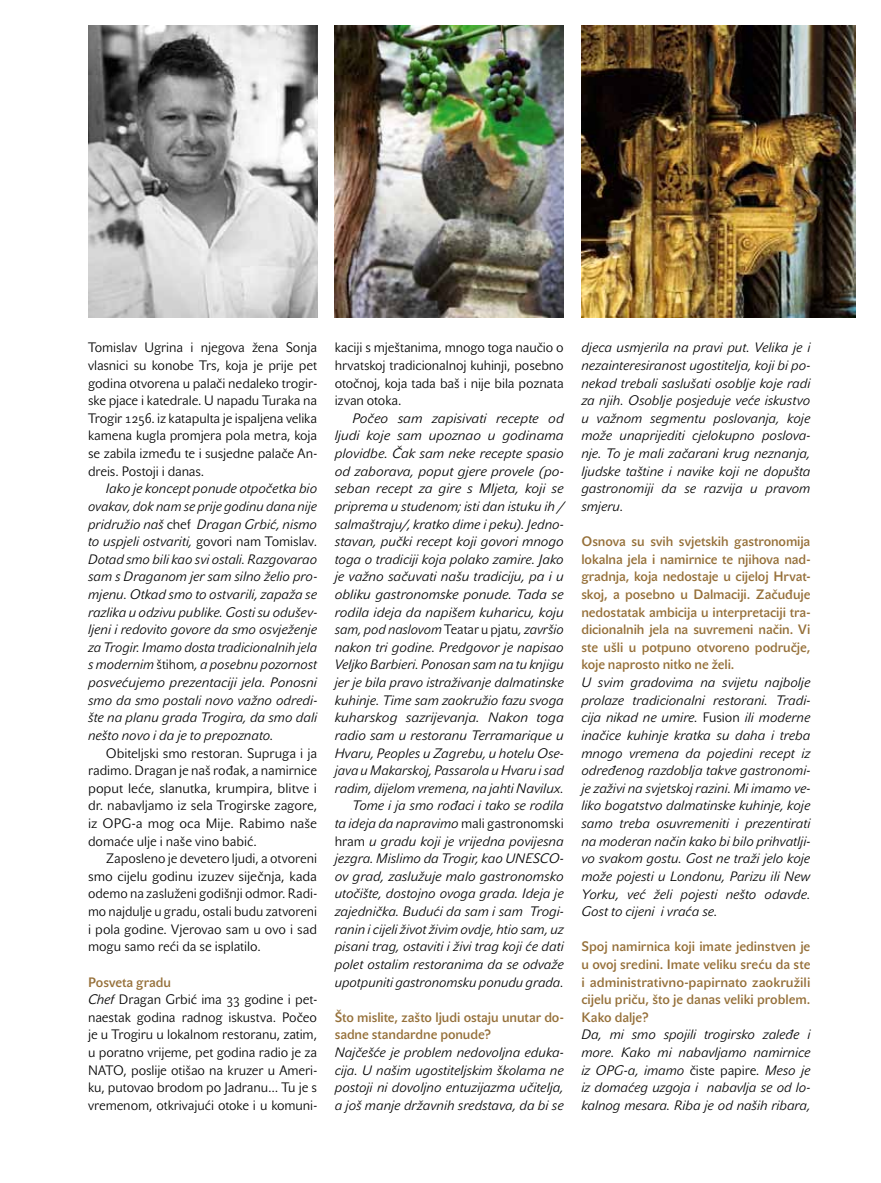
<style>
.page{position:relative;width:881px;height:1183px;background:#fff}
.page>*{position:absolute;margin:0;border:0;box-sizing:border-box;transform-origin:0 0}
.t1{font:italic 13.5px/17.5px "John Sans Lite Pro";color:#000;text-align:justify}
.t2{font:13.5px/17.5px "John Sans Lite Pro";letter-spacing:-.005em;color:#000;text-align:justify}
.t3{font:13.5px/17.5px "John Sans Medium Pro";letter-spacing:-.005em;color:#956f38;text-align:justify}
.t4{font:13.5px/17.5px "John Sans Lite Pro";letter-spacing:-.005em;color:#000;text-align:justify;scale:.96 1}
.t5{font:700 13.5px/17.5px "John Sans Lite Pro";letter-spacing:-.005em;color:#956f38}
.s1{font-style:normal}
.s2{font-weight:700;color:#956f38}
.s3{font-style:italic}
</style>
<div class="page">
<img style="left:334px;top:26px;width:229px;height:291px">
<img style="left:88px;top:26px;width:229px;height:291px">
<img style="left:581px;top:26px;width:274px;height:291px">
<p class="t2" style="left:88px;top:339px;width:230px">Tomislav Ugrina i njegova žena Sonja vlasnici su konobe Trs, koja je prije pet godina otvorena u palači nedaleko trogir&shy;ske pjace i katedrale. U napadu Turaka na Trogir 1256. iz katapulta je ispaljena velika kamena kugla promjera pola metra, koja se zabila između te i susjedne palače An&shy;dreis. Postoji i danas.</p>
<p class="t1" style="left:88px;top:480px;width:230px;text-indent:18px">Iako je koncept ponude otpočetka bio ovakav, dok nam se prije godinu dana nije pridružio naš <span class="s1">chef</span> Dragan Grbić, nismo to uspjeli ostvariti, <span class="s1">govori nam Tomislav.<br></span>Dotad smo bili kao svi ostali. Razgovarao sam s Draganom jer sam silno želio pro&shy;mjenu. Otkad smo to ostvarili, zapaža se razlika u odzivu publike. Gosti su odušev&shy;ljeni i redovito govore da smo osvježenje za Trogir. Imamo dosta tradicionalnih jela s modernim <span class="s1">štihom</span>, a posebnu pozornost posvećujemo prezentaciji jela. Ponosni smo da smo postali novo važno odredi&shy;šte na planu grada Trogira, da smo dali nešto novo i da je to prepoznato.</p>
<p class="t2" style="left:88px;top:744px;width:230px;text-indent:18px">Obiteljski smo restoran. Supruga i ja radimo. Dragan je naš rođak, a namirnice poput leće, slanutka, krumpira, blitve i dr. nabavljamo iz sela Trogirske zagore, iz OPG-a mog oca Mije. Rabimo naše domaće ulje i naše vino babić.</p>
<p class="t4" style="left:88px;top:849px;width:240px;text-indent:18px">Zaposleno je devetero ljudi, a otvoreni smo cijelu godinu izuzev siječnja, kada odemo na zasluženi godišnji odmor. Radi&shy;mo najdulje u gradu, ostali budu zatvoreni i pola godine. Vjerovao sam u ovo i sad mogu samo reći da se isplatilo.</p>
<p class="t2" style="left:88px;top:972px;width:230px;text-align:left"><span class="s2">Posveta gradu<br></span><span class="s3">Chef</span> Dragan Grbić ima 33 godine i pet&shy;naestak godina radnog iskustva. Počeo je u Trogiru u lokalnom restoranu, zatim, u poratno vrijeme, pet godina radio je za NATO, poslije otišao na kruzer u Ameri&shy;ku, putovao brodom po Jadranu… Tu je s vremenom, otkrivajući otoke i u komuni-</p>
<p class="t2" style="left:334px;top:339px;width:230px">kaciji s mještanima, mnogo toga naučio o hrvatskoj tradicionalnoj kuhinji, posebno otočnoj, koja tada baš i nije bila poznata izvan otoka.</p>
<p class="t1" style="left:334px;top:409px;width:230px;text-align:right">Počeo sam zapisivati recepte od ljudi koje sam upoznao u godinama plovidbe. Čak sam neke recepte spasio od zaborava, poput gjere provele (po&shy;seban recept za gire s Mljeta, koji se priprema u studenom; isti dan istuku ih / salmaštraju/, kratko dime i peku). Jedno&shy;stavan, pučki recept koji govori mnogo toga o tradiciji koja polako zamire. Jako je važno sačuvati našu tradiciju, pa i u obliku gastronomske ponude. Tada se rodila ideja da napišem kuharicu, koju sam, pod naslovom <span class="s1">Teatar u pjatu</span>, završio nakon tri godine. Predgovor je napisao Veljko Barbieri. Ponosan sam na tu knjigu jer je bila pravo istraživanje dalmatinske kuhinje. Time sam zaokružio fazu svoga kuharskog sazrijevanja. Nakon toga radio sam u restoranu Terramarique u Hvaru, Peoples u Zagrebu, u hotelu Ose&shy;java u Makarskoj, Passarola u Hvaru i sad radim, dijelom vremena, na jahti Navilux.<br>Tome i ja smo rođaci i tako se rodila<br>ta ideja da napravimo <span class="s1">mali gastronomski hram</span> u gradu koji je vrijedna povijesna jezgra. Mislimo da Trogir, kao UNESCO&shy;ov grad, zaslužuje malo gastronomsko utočište, dostojno ovoga grada. Ideja je zajednička. Budući da sam i sam Trogi&shy;ranin i cijeli život živim ovdje, htio sam, uz pisani trag, ostaviti i živi trag koji će dati polet ostalim restoranima da se odvaže upotpuniti gastronomsku ponudu grada.</p>
<p class="t5" style="left:334px;top:1008px;width:230px">Što mislite, zašto ljudi ostaju unutar do&shy;sadne standardne ponude?</p>
<p class="t1" style="left:334px;top:1043px;width:230px">Najčešće je problem nedovoljna eduka&shy;cija. U našim ugostiteljskim školama ne postoji ni dovoljno entuzijazma učitelja, a još manje državnih sredstava, da bi se</p>
<p class="t1" style="left:581px;top:339px;width:230px">djeca usmjerila na pravi put. Velika je i nezainteresiranost ugostitelja, koji bi po&shy;nekad trebali saslušati osoblje koje radi za njih. Osoblje posjeduje veće iskustvo u važnom segmentu poslovanja, koje može unaprijediti cjelokupno poslova&shy;nje. To je mali začarani krug neznanja, ljudske taštine i navike koji ne dopušta gastronomiji da se razvija u pravom smjeru.</p>
<p class="t3" style="left:581px;top:532px;width:230px">Osnova su svih svjetskih gastronomija lokalna jela i namirnice te njihova nad&shy;gradnja, koja nedostaje u cijeloj Hrvat&shy;skoj, a posebno u Dalmaciji. Začuđuje nedostatak ambicija u interpretaciji tra&shy;dicionalnih jela na suvremeni način. Vi ste ušli u potpuno otvoreno područje, koje naprosto nitko ne želi.</p>
<p class="t1" style="left:581px;top:673px;width:230px">U svim gradovima na svijetu najbolje prolaze tradicionalni restorani. Tradi&shy;cija nikad ne umire. <span class="s1">Fusion</span> ili moderne inačice kuhinje kratka su daha i treba mnogo vremena da pojedini recept iz određenog razdoblja takve gastronomi&shy;je zaživi na svjetskoj razini. Mi imamo ve&shy;liko bogatstvo dalmatinske kuhinje, koje samo treba osuvremeniti i prezentirati na moderan način kako bi bilo prihvatlji&shy;vo svakom gostu. Gost ne traži jelo koje može pojesti u Londonu, Parizu ili New Yorku, već želi pojesti nešto odavde.<br>Gost to cijeni i vraća se.</p>
<p class="t3" style="left:581px;top:937px;width:230px">Spoj namirnica koji imate jedinstven je u ovoj sredini. Imate veliku sreću da ste i administrativno-papirnato zaokružili cijelu priču, što je danas veliki problem.<br>Kako dalje?</p>
<p class="t1" style="left:581px;top:1025px;width:230px">Da, mi smo spojili trogirsko zaleđe i more. Kako mi nabavljamo namirnice iz OPG-a, imamo <span class="s1">čiste papire</span>. Meso je iz domaćeg uzgoja i nabavlja se od lo&shy;kalnog mesara. Riba je od naših ribara,</p>
</div>
